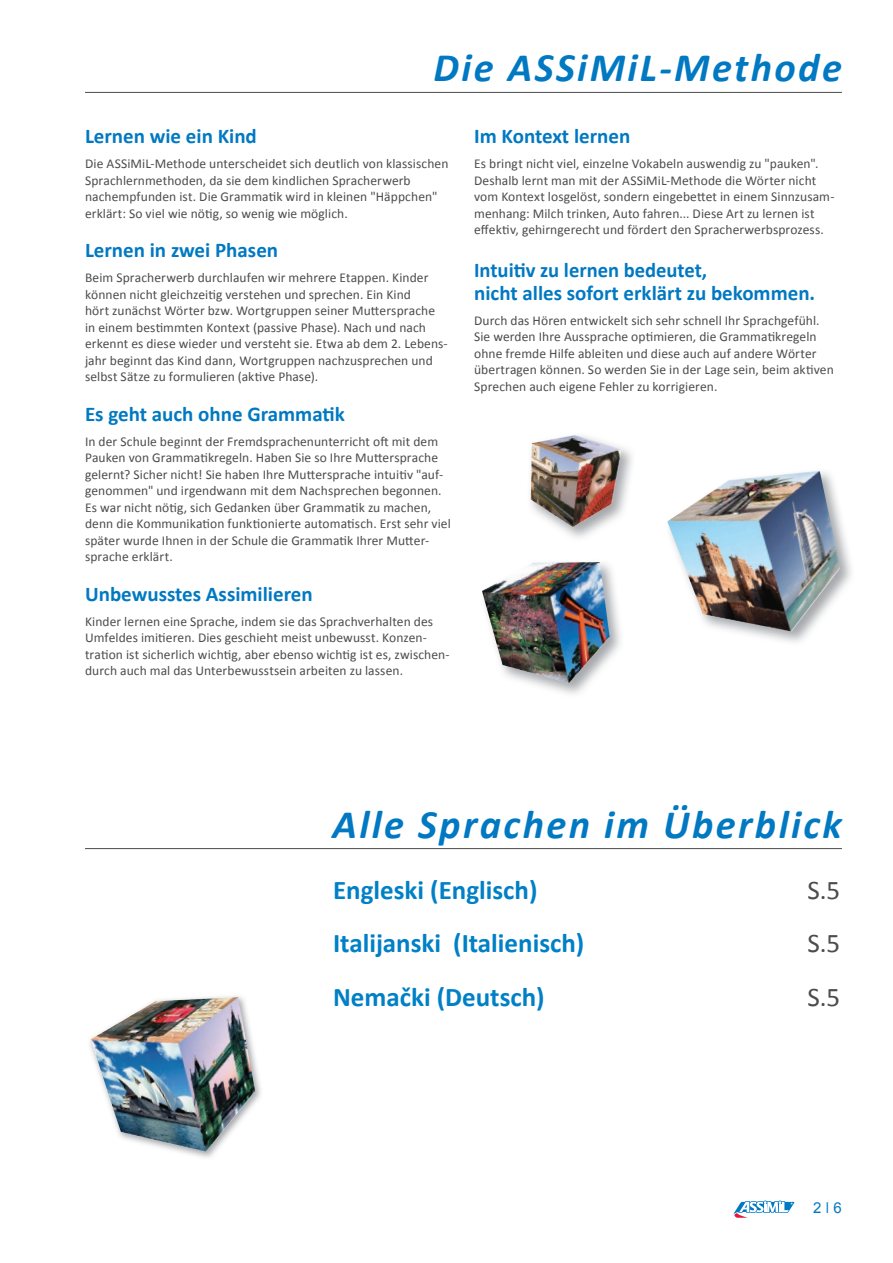
<style>
.page{position:relative;width:893px;height:1263px;background:#fff}
.page>*{position:absolute;margin:0;border:0;box-sizing:border-box;transform-origin:0 0}
.t1{font:italic 700 40.5px "Calibri";letter-spacing:.06em;color:#0079c2}
.t2{font:700 27px "Calibri";color:#0080c6}
.t3{font:27px "Calibri";color:#4b4c4d}
.t4{font:700 21px/22.5px "Calibri";color:#0079c2}
.t5{font:15px "Arial";color:#0079c2}
.t6{font:13.5px/16.5px "Calibri";letter-spacing:.005em;color:#4b4c4d}
</style>
<div class="page">
<svg style="left:734px;top:1200px;width:60px;height:18px"></svg>
<hr style="left:85px;top:848px;width:757px;height:1px;background:#4b4c4d">
<hr style="left:85px;top:92px;width:757px;height:1px;background:#4b4c4d">
<img style="left:90px;top:996px;width:171px;height:162px">
<img style="left:91px;top:997px;width:164px;height:155px">
<img style="left:530px;top:568px;width:91px;height:126px">
<img style="left:482px;top:562px;width:128px;height:121px">
<img style="left:531px;top:435px;width:91px;height:92px">
<img style="left:734px;top:470px;width:117px;height:172px">
<img style="left:667px;top:471px;width:173px;height:160px">
<h1 class="t1" style="left:434px;top:42px;width:410px">Die ASSiMiL-Methode</h1>
<h3 class="t4" style="left:85px;top:125px;width:173px">Lernen wie ein Kind</h3>
<p class="t6" style="left:85px;top:156px;width:365px">Die ASSiMiL-Methode unterscheidet sich deutlich von klassischen Sprachlern me thoden, da sie dem kindlichen Spracherwerb nachempfunden ist. Die Grammatik wird in kleinen "Häppchen" erklärt: So viel wie nötig, so wenig wie möglich.</p>
<h3 class="t4" style="left:85px;top:239px;width:195px">Lernen in zwei Phasen</h3>
<p class="t6" style="left:85px;top:270px;width:364px">Beim Spracherwerb durchlaufen wir mehrere Etappen. Kinder können nicht gleichzeitig verstehen und sprechen. Ein Kind<br>hört zunächst Wörter bzw. Wortgruppen seiner Muttersprache in einem bestimmten Kontext (passive Phase). Nach und nach erkennt es diese wieder und versteht sie. Etwa ab dem 2. Lebens&shy;jahr beginnt das Kind dann, Wortgruppen nachzusprechen und selbst Sätze zu formulieren (aktive Phase).</p>
<h3 class="t4" style="left:85px;top:403px;width:261px">Es geht auch ohne Grammatik</h3>
<p class="t6" style="left:85px;top:433px;width:367px">In der Schule beginnt der Fremdsprachen unterricht oft mit dem Pauken von Grammatikregeln. Haben Sie so Ihre Mutter sprache gelernt? Sicher nicht! Sie haben Ihre Muttersprache intuitiv "auf&shy;genommen" und irgendwann mit dem Nachsprechen begonnen.<br>Es war nicht nötig, sich Gedanken über Grammatik zu machen, denn die Kommunikation funktionierte automatisch. Erst sehr viel später wurde Ihnen in der Schule die Grammatik Ihrer Mutter&shy;sprache erklärt.</p>
<h3 class="t4" style="left:85px;top:583px;width:229px">Unbewusstes Assimilieren</h3>
<p class="t6" style="left:85px;top:613px;width:366px">Kinder lernen eine Sprache, indem sie das Sprachverhalten des Umfeldes imitieren. Dies geschieht meist unbewusst. Konzen&shy;tration ist sicherlich wichtig, aber ebenso wichtig ist es, zwischen&shy;durch auch mal das Unterbewusstsein arbeiten zu lassen.</p>
<h3 class="t4" style="left:474px;top:125px;width:158px">Im Kontext lernen</h3>
<p class="t6" style="left:474px;top:156px;width:362px">Es bringt nicht viel, einzelne Vokabeln auswendig zu "pauken".<br>Deshalb lernt man mit der ASSiMiL-Methode die Wörter nicht vom Kontext losgelöst, sondern eingebettet in einem Sinnzusam&shy;menhang: Milch trinken, Auto fahren... Diese Art zu lernen ist effektiv, gehirngerecht und fördert den Spracherwerbsprozess.</p>
<h3 class="t4" style="left:474px;top:259px;width:343px">Intuitiv zu lernen bedeutet,<br>nicht alles sofort erklärt zu bekommen.</h3>
<p class="t6" style="left:474px;top:312px;width:361px">Durch das Hören entwickelt sich sehr schnell Ihr Sprachgefühl.<br>Sie werden Ihre Aussprache optimieren, die Grammatikregeln ohne fremde Hilfe ableiten und diese auch auf andere Wörter übertragen können. So werden Sie in der Lage sein, beim aktiven Sprechen auch eigene Fehler zu korrigieren.</p>
<h1 class="t1" style="left:332px;top:798px;width:511px">Alle Sprachen im Überblick</h1>
<h2 class="t2" style="left:333px;top:872px;width:206px">Engleski (Englisch)</h2>
<h2 class="t3" style="left:807px;top:873px;width:34px">S.5</h2>
<h2 class="t2" style="left:333px;top:926px;width:253px">Italijanski (Italienisch)</h2>
<h2 class="t3" style="left:807px;top:926px;width:34px">S.5</h2>
<h2 class="t2" style="left:333px;top:980px;width:213px">Nemački (Deutsch)</h2>
<h2 class="t3" style="left:807px;top:980px;width:34px">S.5</h2>
<p class="t5" style="left:813px;top:1197px;width:30px">2 6</p>
</div>
